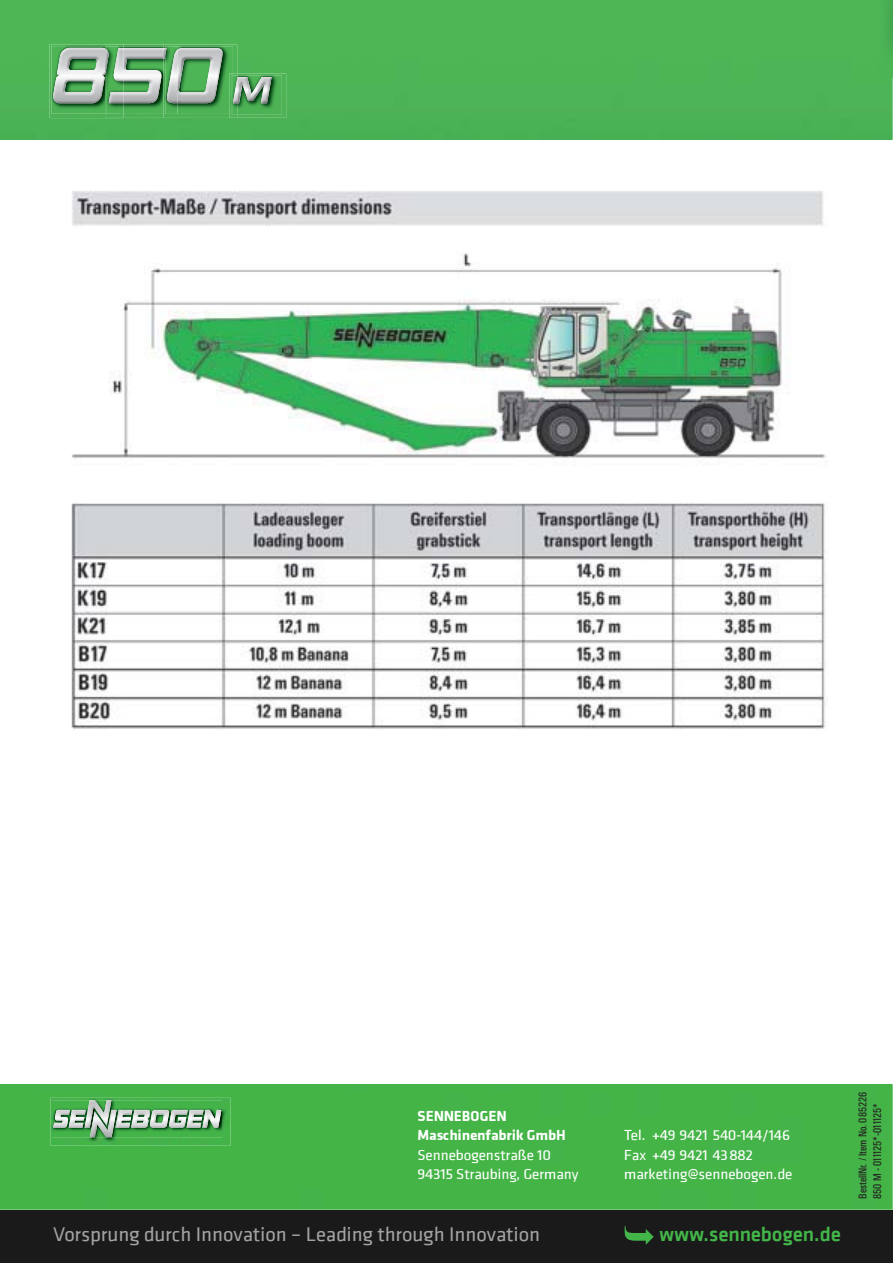
<style>
.page{position:relative;width:893px;height:1263px;background:#fff}
.page>*{position:absolute;margin:0;border:0;box-sizing:border-box;transform-origin:0 0}
.t1{font:20.7px "Klavika Medium+T42+GRTUFH";color:#43b649}
.t2{font:20.55px "Klavika Regular+T42+QHVUOW";color:#a3a3a3}
.t3{font:15px/19.5px "Klavika Regular+T42+QHVUOW";color:#fff}
.t4{font:15px/19.5px "Klavika Bold+T42+NBDTZF";color:#fff}
.t5{font:10.5px/14.9px "Univers SB Con";color:#231f20}
</style>
<div class="page">
<img style="left:0;top:0;width:893px;height:1210px">
<div style="left:0;top:1210px;width:893px;height:53px;background:#1a1a1a"></div>
<svg style="left:625px;top:1226px;width:29px;height:19px"></svg>
<img style="left:51px;top:1098px;width:180px;height:48px">
<img style="left:53px;top:1100px;width:169px;height:38px">
<img style="left:90px;top:1128px;width:28px;height:9px">
<img style="left:204px;top:1110px;width:17px;height:18px">
<img style="left:188px;top:1110px;width:16px;height:18px">
<img style="left:132px;top:1110px;width:56px;height:18px">
<img style="left:85px;top:1100px;width:47px;height:28px">
<img style="left:53px;top:1110px;width:33px;height:18px">
<img style="left:879px;top:0;width:14px;height:77px">
<div style="left:0;top:141px;width:893px;height:943px;background:#fff"></div>
<img style="left:71px;top:191px;width:757px;height:539px">
<img style="left:237px;top:74px;width:49px;height:44px">
<img style="left:237px;top:75px;width:45px;height:39px">
<img style="left:237px;top:77px;width:35px;height:26px">
<img style="left:181px;top:45px;width:56px;height:73px">
<img style="left:181px;top:46px;width:52px;height:68px">
<img style="left:229px;top:74px;width:4px;height:40px">
<img style="left:231px;top:75px;width:2px;height:39px">
<img style="left:181px;top:48px;width:42px;height:55px">
<img style="left:50px;top:44px;width:131px;height:74px">
<img style="left:51px;top:46px;width:54px;height:68px">
<img style="left:53px;top:48px;width:52px;height:55px">
<img style="left:163px;top:45px;width:18px;height:73px">
<img style="left:177px;top:48px;width:4px;height:44px">
<img style="left:105px;top:44px;width:18px;height:74px">
<img style="left:105px;top:49px;width:2px;height:25px">
<img style="left:119px;top:46px;width:46px;height:68px">
<img style="left:165px;top:46px;width:12px;height:68px">
<img style="left:167px;top:50px;width:10px;height:53px">
<img style="left:107px;top:46px;width:12px;height:68px">
<svg style="left:107px;top:50px;width:2px;height:16px"></svg>
<img style="left:109px;top:48px;width:54px;height:55px">
<svg style="left:163px;top:48px;width:4px;height:11px"></svg>
<p class="t4" style="left:417px;top:1105px;width:150px">SENNEBOGEN<br>Maschinenfabrik GmbH</p>
<p class="t3" style="left:417px;top:1146px;width:163px">Sennebogenstraße 10<br>94315 Straubing, Germany</p>
<p class="t3" style="left:624px;top:1127px;width:170px">Tel. +49 9421 540-144/146<br>Fax +49 9421 43 882 marketing@sennebogen.de</p>
<h2 class="t2" style="left:53px;top:1227px;width:488px">Vorsprung durch Innovation – Leading through Innovation</h2>
<h1 class="t1" style="left:659px;top:1227px;width:183px">www.sennebogen.de</h1>
<p class="t5" style="left:856px;top:1199px;width:108px;rotate:-90deg">BestellNr. / Item No. 085226<br>850 M - 011125*-011125*</p>
</div>
